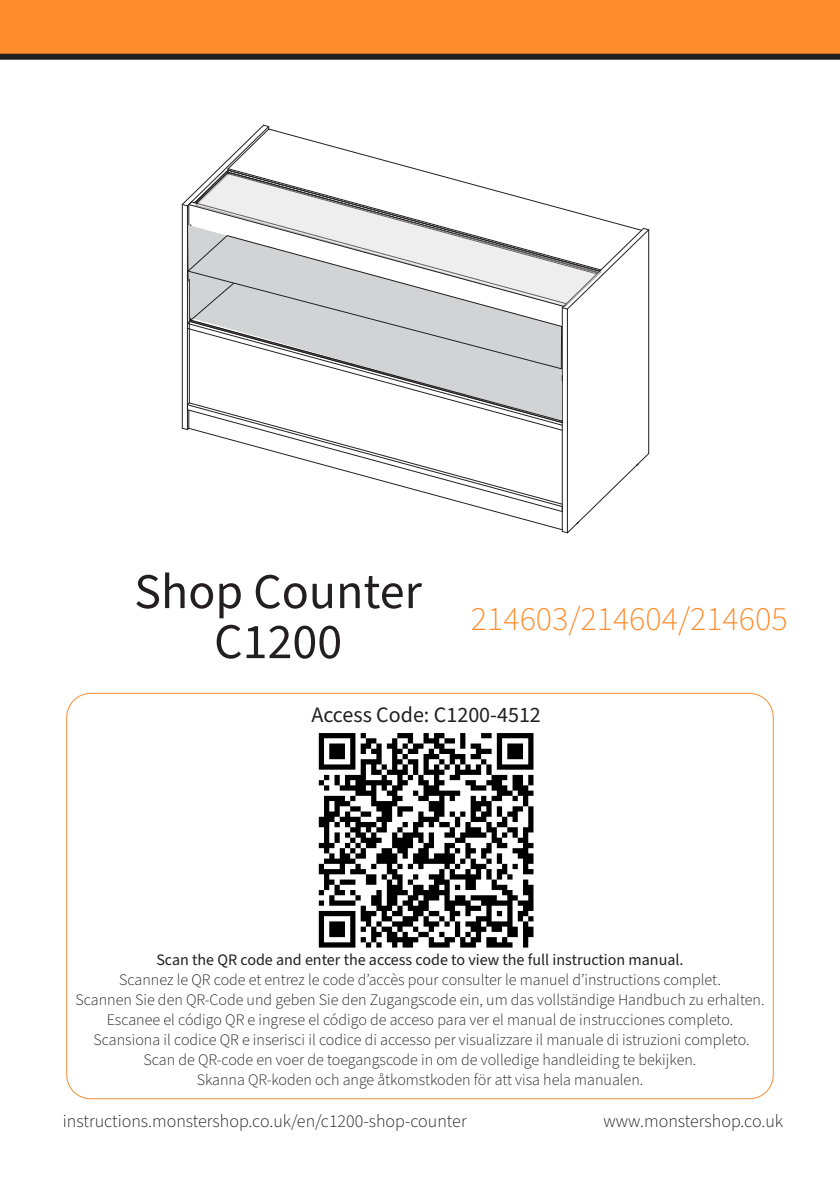
<style>
.page{position:relative;width:840px;height:1191px;background:#fff}
.page>*{position:absolute;margin:0;border:0;box-sizing:border-box;transform-origin:0 0}
.t1{font:50px "Source Sans Pro";color:#231f20}
.t2{font:300 34px "Source Sans Pro";color:#ff8c2b}
.t3{font:22px "Source Sans Pro";color:#231f20}
.t4{font:300 18px "Source Sans Pro";color:#231f20}
.t5{font:300 16px/20px "Source Sans Pro";color:#231f20;text-align:center}
.t6{font:16px "Source Sans Pro";color:#231f20}
</style>
<div class="page">
<div style="left:0;top:0;width:839px;height:57px;background:#ff8c2b"></div>
<div style="left:0;top:54px;width:839px;height:6px;background:#231f20"></div>
<svg style="left:318px;top:733px;width:215px;height:214px"></svg>
<svg style="left:181px;top:124px;width:468px;height:409px"></svg>
<svg style="left:195px;top:173px;width:406px;height:134px"></svg>
<svg style="left:187px;top:235px;width:375px;height:134px"></svg>
<p class="t1" style="left:134px;top:558px;width:289px">Shop Counter</p>
<p class="t1" style="left:214px;top:608px;width:129px">C1200</p>
<p class="t2" style="left:470px;top:596px;width:318px">214603/214604/214605</p>
<p class="t3" style="left:311px;top:700px;width:231px">Access Code: C1200-4512</p>
<p class="t6" style="left:156px;top:949px;width:528px">Scan the QR code and enter the access code to view the full instruction manual.</p>
<p class="t5" style="left:119px;top:970px;width:602px">Scannez le QR code et entrez le code d’accès pour consulter le manuel d’instructions complet.</p>
<p class="t5" style="left:75px;top:990px;width:690px">Scannen Sie den QR-Code und geben Sie den Zugangscode ein, um das vollständige Handbuch zu erhalten.</p>
<p class="t5" style="left:107px;top:1010px;width:627px">Escanee el código QR e ingrese el código de acceso para ver el manual de instrucciones completo.</p>
<p class="t5" style="left:94px;top:1030px;width:657px">Scansiona il codice QR e inserisci il codice di accesso per visualizzare il manuale di istruzioni completo.<br>Scan de QR-code en voer de toegangscode in om de volledige handleiding te bekijken.</p>
<p class="t5" style="left:196px;top:1070px;width:448px">Skanna QR-koden och ange åtkomstkoden för att visa hela manualen.</p>
<p class="t4" style="left:63px;top:1109px;width:405px">instructions.monstershop.co.uk/en/c1200-shop-counter</p>
<p class="t4" style="left:603px;top:1109px;width:181px">www.monstershop.co.uk</p>
</div>
